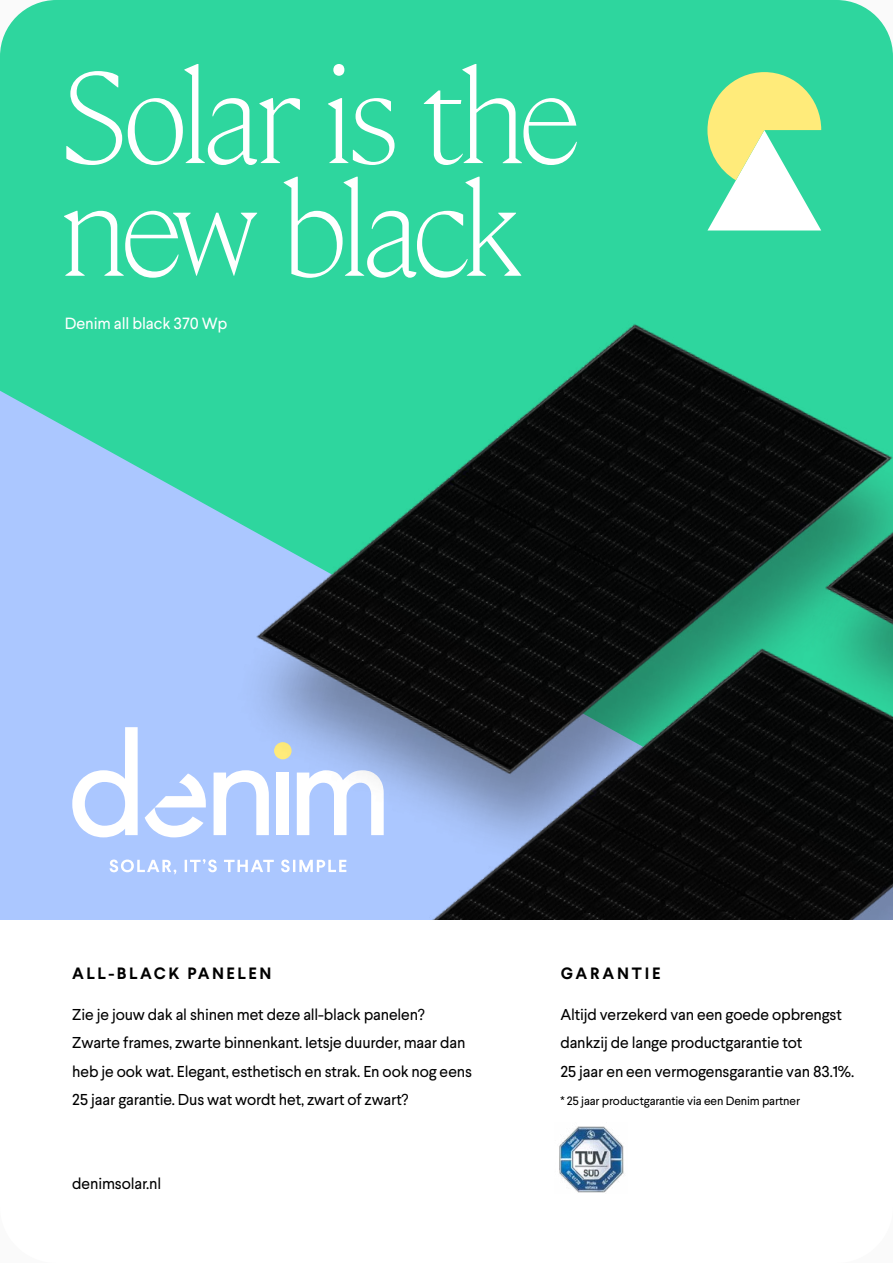
<style>
.page{position:relative;width:893px;height:1263px;background:#fff}
.page>*{position:absolute;margin:0;border:0;box-sizing:border-box;transform-origin:0 0}
.t1{font:200 128.7px/112.6px "Cambon";letter-spacing:-.075em;color:#fff}
.t2{font:700 16.35px "Larsseit";letter-spacing:.15em;color:#000}
.t3{font:700 16.35px "Larsseit";letter-spacing:.17em;color:#000}
.t4{font:16.2px "Larsseit";letter-spacing:-.01em;color:#fff}
.t5{font:15.75px/28.5px "Larsseit";letter-spacing:-.01em;color:#000}
.t6{font:12px "Larsseit";letter-spacing:-.01em;color:#000}
</style>
<div class="page">
<div style="left:0;top:0;width:893px;height:994px;background:#2ed69e"></div>
<svg style="left:0;top:391px;width:170px;height:530px;background:#9fc8f5"></svg>
<div style="left:0;top:921px;width:893px;height:342px;background:#fff"></div>
<svg style="left:145px;top:773px;width:25px;height:64px;background:#c3d7ff"></svg>
<svg style="left:72px;top:727px;width:66px;height:110px;background:#cdddff"></svg>
<svg style="left:110px;top:859px;width:60px;height:15px"></svg>
<svg style="left:707px;top:72px;width:114px;height:104px"></svg>
<svg style="left:0;top:0;width:54px;height:54px"></svg>
<svg style="left:839px;top:0;width:54px;height:54px"></svg>
<img style="left:170px;top:176px;width:723px;height:745px">
<img style="left:559px;top:1126px;width:65px;height:67px">
<img style="left:738px;top:127px;width:155px;height:704px">
<h1 class="t1" style="left:58px;top:51px;width:524px">Solar is the new black</h1>
<p class="t4" style="left:65px;top:313px;width:164px">Denim all black 370 Wp</p>
<p class="t2" style="left:72px;top:963px;width:201px">ALL-BLACK PANELEN</p>
<p class="t5" style="left:72px;top:1000px;width:401px">Zie je jouw dak al shinen met deze all-black panelen?<br>Zwarte frames, zwarte binnenkant. Ietsje duurder, maar dan heb je ook wat. Elegant, esthetisch en strak. En ook nog eens 25 jaar garantie. Dus wat wordt het, zwart of zwart?</p>
<p class="t5" style="left:72px;top:1169px;width:91px">denimsolar.nl</p>
<p class="t3" style="left:561px;top:963px;width:101px">GARANTIE</p>
<p class="t5" style="left:560px;top:1000px;width:295px">Altijd verzekerd van een goede opbrengst dankzij de lange productgarantie tot<br>25 jaar en een vermogensgarantie van 83.1%.</p>
<p class="t6" style="left:560px;top:1093px;width:241px">* 25 jaar productgarantie via een Denim partner</p>
</div>
